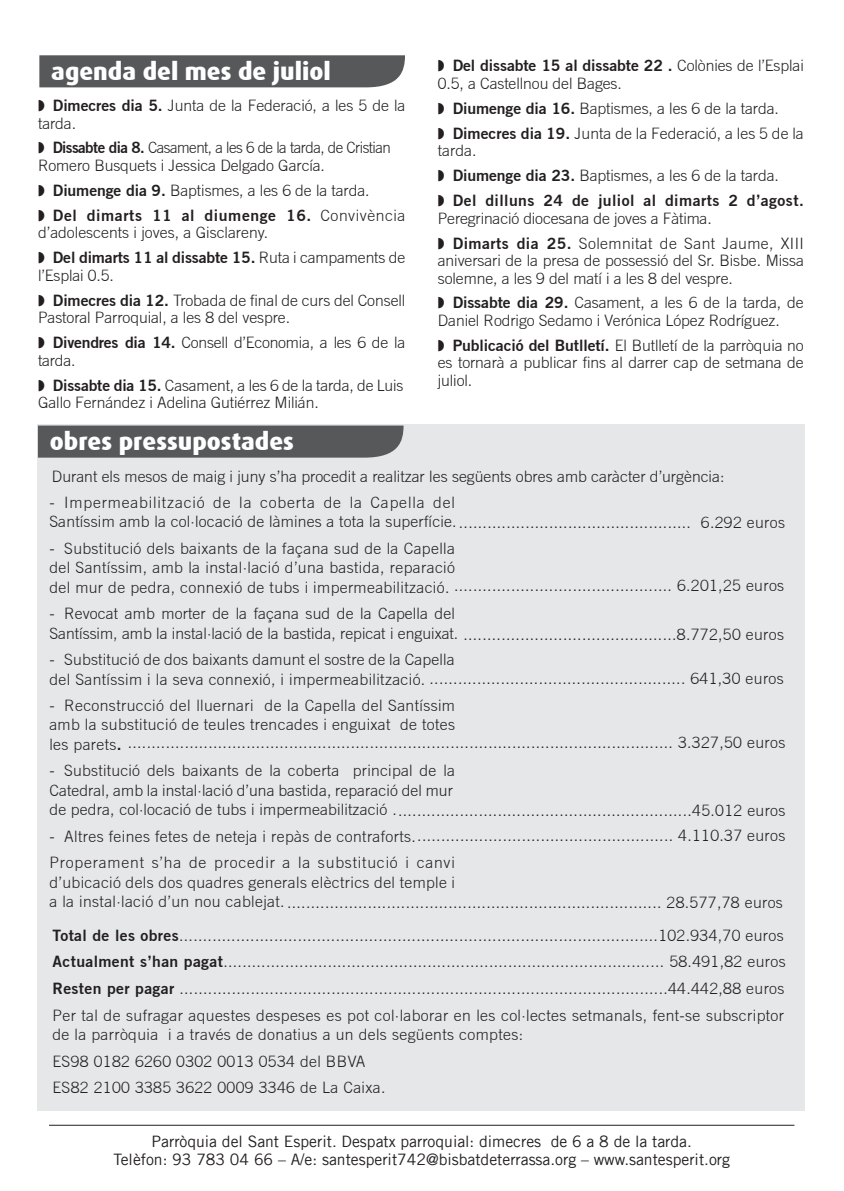
<style>
.page{position:relative;width:844px;height:1191px;background:#fff}
.page>*{position:absolute;margin:0;border:0;box-sizing:border-box;transform-origin:0 0}
.t1{font:800 24.5px "Dax";color:#fff}
.t2{font:300 15.75px/17.5px "Trade Gothic";letter-spacing:.01em;color:#231f20}
.t3{font:700 15.75px/24.8px "Trade Gothic No.2";letter-spacing:.03em;color:#231f20}
.t4{font:15.75px/17.5px "Trade Gothic LT";color:#231f20;text-align:center}
.t5{font:300 15.75px/25px "Trade Gothic";letter-spacing:-.01em;color:#231f20}
.t6{font:300 15.75px/17.5px "Trade Gothic";letter-spacing:.01em;color:#231f20;scale:.96 1}
.s1{font-family:"Trade Gothic No.2";font-weight:700}
.s2{font-family:"Trade Gothic";font-weight:300}
</style>
<div class="page">
<div style="left:37px;top:424px;width:767px;height:687px;background:#e6e7e9"></div>
<hr style="left:49px;top:1125px;width:745px;height:1px;background:#231f20">
<div style="left:38px;top:425px;width:365px;height:32px;background:#57585a"></div>
<div style="left:39px;top:55px;width:366px;height:32px;background:#57585a"></div>
<p class="t1" style="left:51px;top:58px;width:281px">agenda del mes de juliol</p>
<p class="t2" style="left:38px;top:96px;width:369px">◗ <span class="s1">Dimecres dia 5.</span> Junta de la Federació, a les 5 de la tarda.</p>
<p class="t6" style="left:38px;top:139px;width:369px">◗ <span class="s1">Dissabte dia 8.</span> Casament, a les 6 de la tarda, de Cristian<br>Romero Busquets i Jessica Delgado García.</p>
<p class="t3" style="left:38px;top:178px;width:369px">◗ Diumenge dia 9. <span class="s2">Baptismes, a les 6 de la tarda.<br></span>◗ Del dimarts 11 al diumenge 16. <span class="s2">Convivència</span></p>
<p class="t2" style="left:38px;top:220px;width:369px;line-height:24.8px">d’adolescents i joves, a Gisclareny.<br>◗ <span class="s1">Del dimarts 11 al dissabte 15.</span> Ruta i campaments de</p>
<p class="t2" style="left:38px;top:262px;width:369px;line-height:24.8px">l’Esplai 0.5.<br>◗ <span class="s1">Dimecres dia 12.</span> Trobada de final de curs del Consell</p>
<p class="t2" style="left:38px;top:305px;width:369px;line-height:24.8px">Pastoral Parroquial, a les 8 del vespre.<br>◗ <span class="s1">Divendres dia 14.</span> Consell d’Economia, a les 6 de la</p>
<p class="t5" style="left:38px;top:347px;width:367px">tarda.<br>◗ <span class="s1">Dissabte dia 15.</span> Casament, a les 6 de la tarda, de Luis</p>
<p class="t2" style="left:38px;top:393px;width:282px">Gallo Fernández i Adelina Gutiérrez Milián.</p>
<p class="t1" style="left:50px;top:428px;width:245px">obres pressupostades</p>
<p class="t2" style="left:437px;top:57px;width:367px">◗ <span class="s1">Del dissabte 15 al dissabte 22 .</span> Colònies de l’Esplai<br>0.5, a Castellnou del Bages.</p>
<p class="t2" style="left:437px;top:95px;width:367px;line-height:24.8px">◗ <span class="s1">Diumenge dia 16.</span> Baptismes, a les 6 de la tarda.<br>◗ <span class="s1">Dimecres dia 19.</span> Junta de la Federació, a les 5 de la</p>
<p class="t3" style="left:437px;top:138px;width:367px"><span class="s2">tarda.<br></span>◗ Diumenge dia 23. <span class="s2">Baptismes, a les 6 de la tarda.<br></span>◗ Del dilluns 24 de juliol al dimarts 2 d’agost.</p>
<p class="t5" style="left:437px;top:205px;width:367px">Peregrinació diocesana de joves a Fàtima.<br>◗ <span class="s1">Dimarts dia 25.</span> Solemnitat de Sant Jaume, XIII</p>
<p class="t2" style="left:437px;top:251px;width:367px">aniversari de la presa de possessió del Sr. Bisbe. Missa solemne, a les 9 del matí i a les 8 del vespre.</p>
<p class="t2" style="left:437px;top:294px;width:367px">◗ <span class="s1">Dissabte dia 29.</span> Casament, a les 6 de la tarda, de<br>Daniel Rodrigo Sedamo i Verónica López Rodríguez.</p>
<p class="t2" style="left:437px;top:336px;width:367px;text-align:justify">◗ <span class="s1">Publicació del Butlletí.</span> El Butlletí de la parròquia no es tornarà a publicar fins al darrer cap de setmana de juliol.</p>
<p class="t2" style="left:52px;top:467px;width:674px">Durant els mesos de maig i juny s’ha procedit a realitzar les següents obres amb caràcter d’urgència:</p>
<p class="t2" style="left:49px;top:492px;width:737px;line-height:19.6px">- Impermeabilització de la coberta de la Capella del<br>Santíssim amb la col·locació de làmines a tota la superfície.................................................. 6.292 euros</p>
<p class="t2" style="left:49px;top:538px;width:407px;line-height:19.2px">- Substitució dels baixants de la façana sud de la Capella del Santíssim, amb la instal·lació d’una bastida, reparació</p>
<p class="t2" style="left:49px;top:576px;width:736px">del mur de pedra, connexió de tubs i impermeabilització. .............................................. 6.201,25 euros</p>
<p class="t2" style="left:49px;top:603px;width:736px;line-height:20.8px">- Revocat amb morter de la façana sud de la Capella del<br>Santíssim, amb la instal·lació de la bastida, repicat i enguixat. .............................................8.772,50 euros</p>
<p class="t2" style="left:49px;top:650px;width:735px;line-height:19.2px">- Substitució de dos baixants damunt el sostre de la Capella<br>del Santíssim i la seva connexió, i impermeabilització. ...................................................... 641,30 euros</p>
<p class="t2" style="left:49px;top:696px;width:407px;line-height:19.2px;text-align:justify">- Reconstrucció del lluernari de la Capella del Santíssim amb la substitució de teules trencades i enguixat de totes les parets<span class="s1">.</span></p>
<p class="t2" style="left:49px;top:760px;width:737px;line-height:19.8px">- Substitució dels baixants de la coberta principal de la<br>Catedral, amb la instal·lació d’una bastida, reparació del mur<br>de pedra, col·locació de tubs i impermeabilització ...............................................................45.012 euros</p>
<p class="t2" style="left:49px;top:822px;width:737px;line-height:26.9px">- Altres feines fetes de neteja i repàs de contraforts....................................................... 4.110.37 euros<br>Properament s’ha de procedir a la substitució i canvi</p>
<p class="t2" style="left:49px;top:872px;width:734px;line-height:19.9px">d’ubicació dels dos quadres generals elèctrics del temple i<br>a la instal·lació d’un nou cablejat. ............................................................................... 28.577,78 euros</p>
<p class="t2" style="left:52px;top:921px;width:734px;line-height:26.6px"><span class="s1">Total de les obres</span>.....................................................................................................102.934,70 euros <span class="s1">Actualment s’han pagat</span>............................................................................................. 58.491,82 euros <span class="s1">Resten per pagar</span> .......................................................................................................44.442,88 euros Per tal de sufragar aquestes despeses es pot col·laborar en les col·lectes setmanals, fent-se subscriptor</p>
<p class="t2" style="left:52px;top:1021px;width:472px;line-height:26.6px">de la parròquia i a través de donatius a un dels següents comptes:<br>ES98 0182 6260 0302 0013 0534 del BBVA<br>ES82 2100 3385 3622 0009 3346 de La Caixa.</p>
<p class="t2" style="left:128px;top:733px;width:659px">................................................................................................................... 3.327,50 euros</p>
<p class="t4" style="left:113px;top:1132px;width:618px">Parròquia del Sant Esperit. Despatx parroquial: dimecres de 6 a 8 de la tarda.<br>Telèfon: 93 783 04 66 – A/e: santesperit742@bisbatdeterrassa.org – www.santesperit.org</p>
</div>
